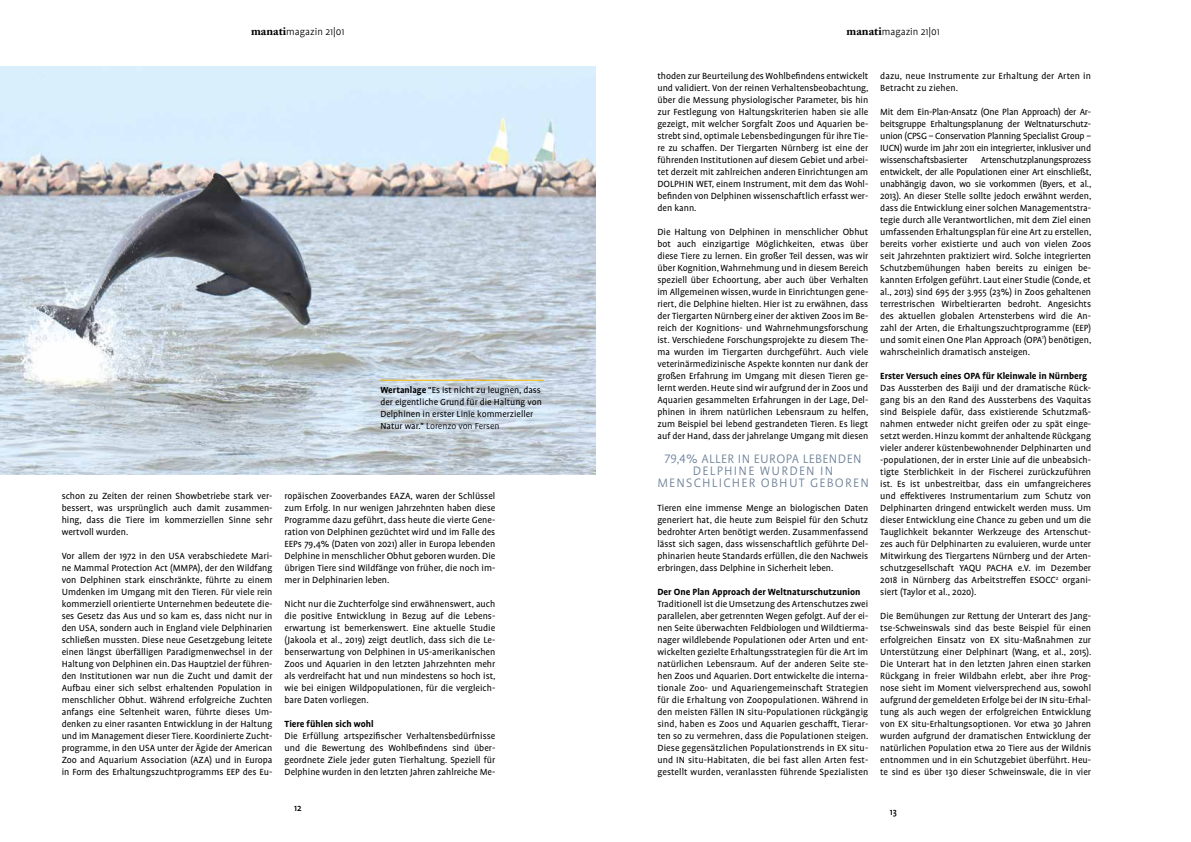
<style>
.page{position:relative;width:1191px;height:842px;background:#fff}
.page>*{position:absolute;margin:0;border:0;box-sizing:border-box;transform-origin:0 0}
.t1{font:300 14px/12px "Profile OT";letter-spacing:.09em;color:#6f829a;text-align:center}
.t2{font:300 11px "Profile OT";color:#000}
.t3{font:10.2px/12px "Profile OT";color:#000;text-align:justify}
.t4{font:700 10.2px "Profile OT";color:#000}
.t5{font:10px/12px "Profile OT";color:#000}
.t6{font:500 10px "Profile OT";color:#000}
.s1{font-family:"Adobe Caslon Pro";font-weight:700;font-size:12px}
.s2{font-weight:700}
.s3{font-weight:300}
</style>
<div class="page">
<img style="left:0;top:67px;width:596px;height:408px">
<hr style="left:380px;top:380px;width:164px;height:1px;background:#fbba00">
<p class="t2" style="left:251px;top:26px;width:95px"><span class="s1">manati</span>magazin 21|01</p>
<p class="t2" style="left:846px;top:26px;width:95px"><span class="s1">manati</span>magazin 21|01</p>
<p class="t5" style="left:380px;top:384px;width:163px"><span class="s2">Wertanlage</span> "Es ist nicht zu leugnen, dass der eigentliche Grund für die Haltung von Delphinen in erster Linie kommerzieller Natur war." <span class="s3">Lorenzo von Fersen</span></p>
<p class="t3" style="left:62px;top:490px;width:212px">schon zu Zeiten der reinen Showbetriebe stark ver&shy;bessert, was ursprünglich auch damit zusammen&shy;hing, dass die Tiere im kommerziellen Sinne sehr wertvoll wurden.</p>
<p class="t3" style="left:62px;top:550px;width:212px">Vor allem der 1972 in den USA verabschiedete Mari&shy;ne Mammal Protection Act (MMPA), der den Wildfang von Delphinen stark einschränkte, führte zu einem Umdenken im Umgang mit den Tieren. Für viele rein kommerziell orientierte Unternehmen bedeutete die&shy;ses Gesetz das Aus und so kam es, dass nicht nur in den USA, sondern auch in England viele Delphinarien schließen mussten. Diese neue Gesetzgebung leitete einen längst überfälligen Paradigmenwechsel in der Haltung von Delphinen ein. Das Hauptziel der führen&shy;den Institutionen war nun die Zucht und damit der Aufbau einer sich selbst erhaltenden Population in menschlicher Obhut. Während erfolgreiche Zuchten anfangs eine Seltenheit waren, führte dieses Um&shy;denken zu einer rasanten Entwicklung in der Haltung und im Management dieser Tiere. Koordinierte Zucht&shy;programme, in den USA unter der Ägide der American Zoo and Aquarium Association (AZA) und in Europa in Form des Erhaltungszuchtprogramms EEP des Eu-</p>
<p class="t3" style="left:284px;top:490px;width:212px">ropäischen Zooverbandes EAZA, waren der Schlüssel zum Erfolg. In nur wenigen Jahrzehnten haben diese Programme dazu geführt, dass heute die vierte Gene&shy;ration von Delphinen gezüchtet wird und im Falle des EEPs 79,4% (Daten von 2021) aller in Europa lebenden Delphine in menschlicher Obhut geboren wurden. Die übrigen Tiere sind Wildfänge von früher, die noch im&shy;mer in Delphinarien leben.</p>
<p class="t3" style="left:284px;top:598px;width:212px">Nicht nur die Zuchterfolge sind erwähnenswert, auch die positive Entwicklung in Bezug auf die Lebens&shy;erwartung ist bemerkenswert. Eine aktuelle Studie (Jakoola et al., 2019) zeigt deutlich, dass sich die Le&shy;benserwartung von Delphinen in US-amerikanischen Zoos und Aquarien in den letzten Jahrzehnten mehr als verdreifacht hat und nun mindestens so hoch ist, wie bei einigen Wildpopulationen, für die vergleich&shy;bare Daten vorliegen.</p>
<p class="t4" style="left:284px;top:718px;width:91px">Tiere fühlen sich wohl</p>
<p class="t3" style="left:284px;top:730px;width:212px">Die Erfüllung artspezifischer Verhaltensbedürfnisse und die Bewertung des Wohlbefindens sind über&shy;geordnete Ziele jeder guten Tierhaltung. Speziell für Delphine wurden in den letzten Jahren zahlreiche Me-</p>
<p class="t6" style="left:294px;top:803px;width:9px">12</p>
<p class="t3" style="left:657px;top:70px;width:213px">thoden zur Beurteilung des Wohlbefindens entwickelt und validiert. Von der reinen Verhaltensbeobachtung, über die Messung physiologischer Parameter, bis hin zur Festlegung von Haltungskriterien haben sie alle gezeigt, mit welcher Sorgfalt Zoos und Aquarien be&shy;strebt sind, optimale Lebensbedingungen für ihre Tie&shy;re zu schaffen. Der Tiergarten Nürnberg ist eine der führenden Institutionen auf diesem Gebiet und arbei&shy;tet derzeit mit zahlreichen anderen Einrichtungen am DOLPHIN WET, einem Instrument, mit dem das Wohl&shy;befinden von Delphinen wissenschaftlich erfasst wer&shy;den kann.</p>
<p class="t3" style="left:657px;top:226px;width:213px">Die Haltung von Delphinen in menschlicher Obhut bot auch einzigartige Möglichkeiten, etwas über diese Tiere zu lernen. Ein großer Teil dessen, was wir über Kognition, Wahrnehmung und in diesem Bereich speziell über Echoortung, aber auch über Verhalten im Allgemeinen wissen, wurde in Einrichtungen gene&shy;riert, die Delphine hielten. Hier ist zu erwähnen, dass der Tiergarten Nürnberg einer der aktiven Zoos im Be&shy;reich der Kognitions- und Wahrnehmungsforschung ist. Verschiedene Forschungsprojekte zu diesem The&shy;ma wurden im Tiergarten durchgeführt. Auch viele veterinärmedizinische Aspekte konnten nur dank der großen Erfahrung im Umgang mit diesen Tieren ge&shy;lernt werden. Heute sind wir aufgrund der in Zoos und Aquarien gesammelten Erfahrungen in der Lage, Del&shy;phinen in ihrem natürlichen Lebensraum zu helfen, zum Beispiel bei lebend gestrandeten Tieren. Es liegt auf der Hand, dass der jahrelange Umgang mit diesen</p>
<h1 class="t1" style="left:657px;top:453px;width:213px">79,4% ALLER IN EUROPA LEBENDEN<br>DELPHINE WURDEN IN<br>MENSCHLICHER OBHUT GEBOREN</h1>
<p class="t3" style="left:657px;top:502px;width:212px">Tieren eine immense Menge an biologischen Daten generiert hat, die heute zum Beispiel für den Schutz bedrohter Arten benötigt werden. Zusammenfassend lässt sich sagen, dass wissenschaftlich geführte Del&shy;phinarien heute Standards erfüllen, die den Nachweis erbringen, dass Delphine in Sicherheit leben.</p>
<p class="t4" style="left:657px;top:586px;width:204px">Der One Plan Approach der Weltnaturschutzunion</p>
<p class="t3" style="left:657px;top:598px;width:212px">Traditionell ist die Umsetzung des Artenschutzes zwei parallelen, aber getrennten Wegen gefolgt. Auf der ei&shy;nen Seite überwachten Feldbiologen und Wildtierma&shy;nager wildlebende Populationen oder Arten und ent&shy;wickelten gezielte Erhaltungsstrategien für die Art im natürlichen Lebensraum. Auf der anderen Seite ste&shy;hen Zoos und Aquarien. Dort entwickelte die interna&shy;tionale Zoo- und Aquariengemeinschaft Strategien für die Erhaltung von Zoopopulationen. Während in den meisten Fällen IN situ-Populationen rückgängig sind, haben es Zoos und Aquarien geschafft, Tierar&shy;ten so zu vermehren, dass die Populationen steigen.<br>Diese gegensätzlichen Populationstrends in EX situ&shy;und IN situ-Habitaten, die bei fast allen Arten fest&shy;gestellt wurden, veranlassten führende Spezialisten</p>
<p class="t3" style="left:880px;top:70px;width:212px">dazu, neue Instrumente zur Erhaltung der Arten in<br>Betracht zu ziehen.</p>
<p class="t3" style="left:880px;top:106px;width:212px">Mit dem Ein-Plan-Ansatz (One Plan Approach) der Ar&shy;beitsgruppe Erhaltungsplanung der Weltnaturschutz&shy;union (CPSG – Conservation Planning Specialist Group – IUCN) wurde im Jahr 2011 ein integrierter, inklusiver und wissenschaftsbasierter</p>
<p class="t3" style="left:880px;top:154px;width:213px;text-indent:100px">Artenschutzplanungsprozess entwickelt, der alle Populationen einer Art einschließt, unabhängig davon, wo sie vorkommen (Byers, et al., 2013). An dieser Stelle sollte jedoch erwähnt werden, dass die Entwicklung einer solchen Managementstra&shy;tegie durch alle Verantwortlichen, mit dem Ziel einen umfassenden Erhaltungsplan für eine Art zu erstellen, bereits vorher existierte und auch von vielen Zoos seit Jahrzehnten praktiziert wird. Solche integrierten Schutzbemühungen haben bereits zu einigen be&shy;kannten Erfolgen geführt. Laut einer Studie (Conde, et al., 2013) sind 695 der 3.955 (23%) in Zoos gehaltenen terrestrischen Wirbeltierarten bedroht. Angesichts des aktuellen globalen Artensterbens wird die An&shy;zahl der Arten, die Erhaltungszuchtprogramme (EEP) und somit einen One Plan Approach (OPA<sup>1</sup>) benötigen, wahrscheinlich dramatisch ansteigen.</p>
<p class="t4" style="left:880px;top:370px;width:208px">Erster Versuch eines OPA für Kleinwale in Nürnberg</p>
<p class="t3" style="left:880px;top:382px;width:212px">Das Aussterben des Baiji und der dramatische Rück&shy;gang bis an den Rand des Aussterbens des Vaquitas sind Beispiele dafür, dass existierende Schutzmaß&shy;nahmen entweder nicht greifen oder zu spät einge&shy;setzt werden. Hinzu kommt der anhaltende Rückgang vieler anderer küstenbewohnender Delphinarten und -populationen, der in erster Linie auf die unbeabsich&shy;tigte Sterblichkeit in der Fischerei zurückzuführen ist. Es ist unbestreitbar, dass ein umfangreicheres und effektiveres Instrumentarium zum Schutz von Delphinarten dringend entwickelt werden muss. Um dieser Entwicklung eine Chance zu geben und um die Tauglichkeit bekannter Werkzeuge des Artenschut&shy;zes auch für Delphinarten zu evaluieren, wurde unter Mitwirkung des Tiergartens Nürnberg und der Arten&shy;schutzgesellschaft YAQU PACHA e.V. im Dezember 2018 in Nürnberg das Arbeitstreffen ESOCC<sup>2</sup> organi&shy;siert (Taylor et al., 2020).</p>
<p class="t3" style="left:880px;top:610px;width:213px">Die Bemühungen zur Rettung der Unterart des Jang&shy;tse-Schweinswals sind das beste Beispiel für einen erfolgreichen Einsatz von EX situ-Maßnahmen zur Unterstützung einer Delphinart (Wang, et al., 2015).<br>Die Unterart hat in den letzten Jahren einen starken Rückgang in freier Wildbahn erlebt, aber ihre Prog&shy;nose sieht im Moment vielversprechend aus, sowohl aufgrund der gemeldeten Erfolge bei der IN situ-Erhal&shy;tung als auch wegen der erfolgreichen Entwicklung von EX situ-Erhaltungsoptionen. Vor etwa 30 Jahren wurden aufgrund der dramatischen Entwicklung der natürlichen Population etwa 20 Tiere aus der Wildnis entnommen und in ein Schutzgebiet überführt. Heu&shy;te sind es über 130 dieser Schweinswale, die in vier</p>
<p class="t6" style="left:889px;top:807px;width:9px">13</p>
</div>
